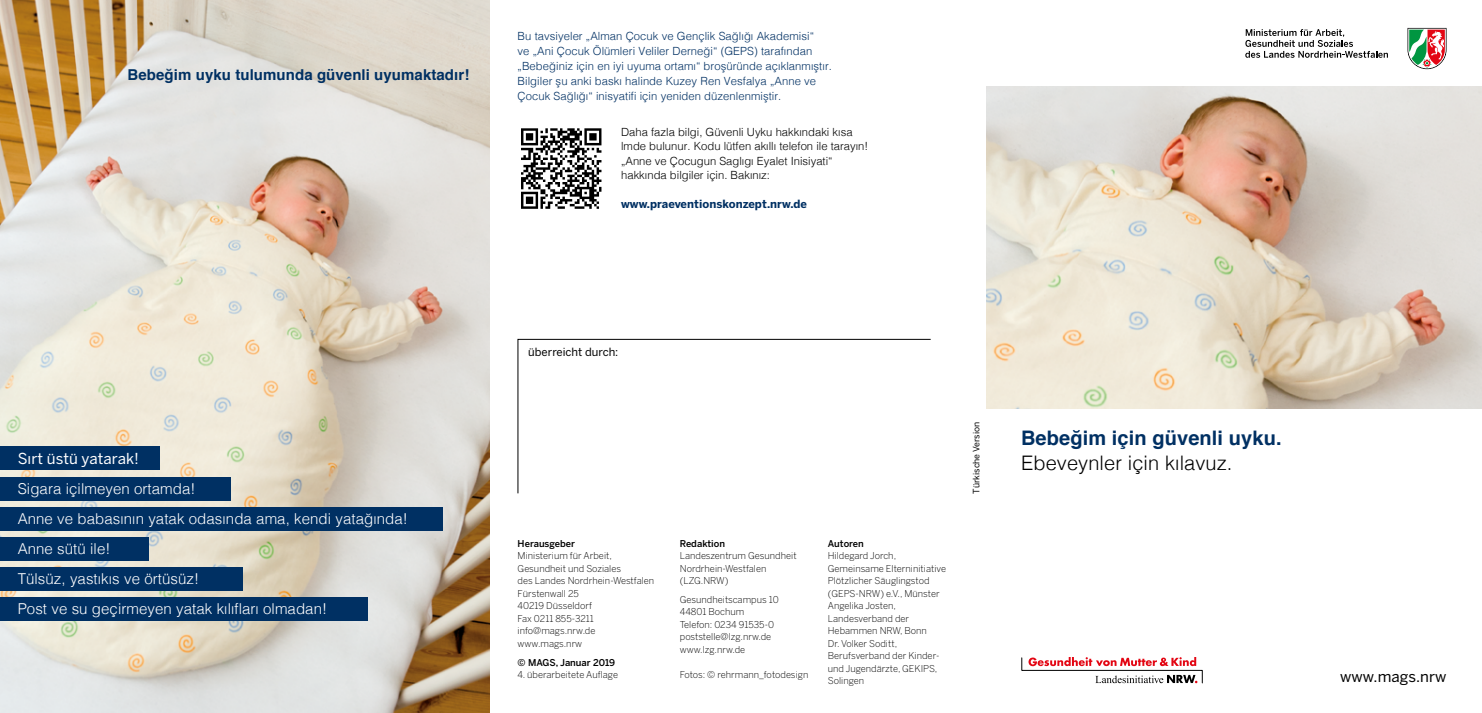
<style>
.page{position:relative;width:1482px;height:713px;background:#fff}
.page>*{position:absolute;margin:0;border:0;box-sizing:border-box;transform-origin:0 0}
.Titel_Headline_Nacht{font:700 20px/25px "Helvetica";letter-spacing:.005em;color:#003063}
.Fließtext_Regular_Na{font:300 15px "Helvetica";letter-spacing:.005em;color:#fff}
.t1{font:700 15px "Helvetica";letter-spacing:.005em;color:#003063}
.Fließtext_Regular_Na-2{font:15px "Benton Sans";letter-spacing:.005em;color:#fff}
.t2{font:15px "Benton Sans";letter-spacing:.005em;color:#000}
.Fließtext_Regular_Na-3{font:300 11.25px/15px "Helvetica";letter-spacing:.005em;color:#003063}
.Fließtext_Regular_Sc{font:300 11.25px/14.4px "Helvetica";color:#000}
.Fließtext_Regular_Sc-2{font:700 11.25px "Benton Sans";letter-spacing:.005em;color:#003063}
.Fließtext_Regular_Sc-3{font:11.25px "Benton Sans";color:#000}
.Impressum_Regular_Sc{font:300 9.38px/12.5px "Benton Sans";color:#000}
.Impressum_Regular_Sc-2{font:500 9.38px "Benton Sans";color:#000}
.Fließtext_Regular_Sc-4{font:8.75px "Benton Sans";color:#000}
.s1{font-weight:300;color:#000}
</style>
<div class="page">
<svg style="left:517px;top:338px;width:414px;height:155px"></svg>
<svg style="left:1407px;top:28px;width:39px;height:41px"></svg>
<svg style="left:1245px;top:29px;width:142px;height:29px"></svg>
<img style="left:0;top:0;width:489px;height:712px">
<svg style="left:1021px;top:657px;width:181px;height:26px"></svg>
<svg style="left:521px;top:128px;width:80px;height:81px"></svg>
<img style="left:986px;top:86px;width:495px;height:322px">
<div style="left:0;top:446px;width:159px;height:23px;background:#003063"></div>
<div style="left:0;top:476px;width:230px;height:23px;background:#003063"></div>
<div style="left:0;top:506px;width:442px;height:23px;background:#003063"></div>
<div style="left:0;top:536px;width:149px;height:23px;background:#003063"></div>
<div style="left:0;top:566px;width:242px;height:23px;background:#003063"></div>
<div style="left:0;top:596px;width:367px;height:23px;background:#003063"></div>
<p class="t1" style="left:128px;top:62px;width:343px">Bebeğim uyku tulumunda güvenli uyumaktadır!</p>
<p class="Fließtext_Regular_Na-3" style="left:517px;top:28px;width:298px">Bu tavsiyeler „Alman Çocuk ve Gençlik Sağlığı Akademisi“ ve „Ani Çocuk Ölümleri Veliler Derneği“ (GEPS) tarafından</p>
<p class="Fließtext_Regular_Na-3" style="left:517px;top:58px;width:316px">„Bebeğiniz için en iyi uyuma ortamı“ broşüründe açıklanmıştır.</p>
<p class="Fließtext_Regular_Na-3" style="left:517px;top:73px;width:300px">Bilgiler şu anki baskı halinde Kuzey Ren Vesfalya „Anne ve</p>
<p class="Fließtext_Regular_Na-3" style="left:517px;top:88px;width:265px">Çocuk Sağlığı“ inisyatifi için yeniden düzenlenmiştir.</p>
<p class="Fließtext_Regular_Sc" style="left:621px;top:124px;width:248px">Daha fazla bilgi, Güvenli Uyku hakkındaki kısa lmde bulunur. Kodu lütfen akıllı telefon ile tarayın! „Anne ve Çocugun Saglıgı Eyalet Inisiyati“ hakkında bilgiler için. Bakınız:</p>
<p class="Fließtext_Regular_Sc-2" style="left:621px;top:197px;width:187px">www.praeventionskonzept.nrw.de</p>
<p class="Fließtext_Regular_Na-2" style="left:18px;top:449px;width:123px">Sırt üstü yatarak!</p>
<p class="Fließtext_Regular_Na" style="left:18px;top:475px;width:179px">Sigara içilmeyen ortamda!</p>
<p class="Fließtext_Regular_Na" style="left:18px;top:505px;width:391px">Anne ve babasının yatak odasında ama, kendi yatağında!</p>
<p class="Fließtext_Regular_Na" style="left:18px;top:535px;width:94px">Anne sütü ile!</p>
<p class="Fließtext_Regular_Na" style="left:18px;top:565px;width:183px">Tülsüz, yastıkıs ve örtüsüz!</p>
<p class="Fließtext_Regular_Na" style="left:18px;top:595px;width:311px">Post ve su geçirmeyen yatak kılıfları olmadan!</p>
<p class="Fließtext_Regular_Sc-3" style="left:528px;top:345px;width:92px">überreicht durch:</p>
<p class="Impressum_Regular_Sc-2" style="left:517px;top:537px;width:59px">Herausgeber</p>
<p class="Impressum_Regular_Sc" style="left:517px;top:549px;width:138px">Ministerium für Arbeit,<br>Gesundheit und Soziales<br>des Landes Nordrhein-Westfalen</p>
<p class="Impressum_Regular_Sc" style="left:517px;top:586px;width:78px">Fürstenwall 25<br>40219 Düsseldorf<br>Fax 0211 855-3211</p>
<p class="Impressum_Regular_Sc" style="left:517px;top:624px;width:79px">info@mags.nrw.de</p>
<p class="Impressum_Regular_Sc" style="left:517px;top:636px;width:66px">www.mags.nrw</p>
<p class="Impressum_Regular_Sc-2" style="left:517px;top:656px;width:99px">© MAGS, Januar 2019</p>
<p class="Impressum_Regular_Sc" style="left:517px;top:668px;width:102px">4. überarbeitete Auflage</p>
<p class="Impressum_Regular_Sc-2" style="left:679px;top:537px;width:47px">Redaktion</p>
<p class="Impressum_Regular_Sc" style="left:679px;top:549px;width:118px">Landeszentrum Gesundheit</p>
<p class="Impressum_Regular_Sc" style="left:679px;top:561px;width:88px">Nordrhein-Westfalen (LZG.NRW)</p>
<p class="Impressum_Regular_Sc" style="left:679px;top:592px;width:100px">Gesundheitscampus 10</p>
<p class="Impressum_Regular_Sc" style="left:679px;top:605px;width:66px">44801 Bochum</p>
<p class="Impressum_Regular_Sc" style="left:679px;top:617px;width:96px">Telefon: 0234 91535-0</p>
<p class="Impressum_Regular_Sc" style="left:679px;top:630px;width:93px">poststelle@lzg.nrw.de</p>
<p class="Impressum_Regular_Sc" style="left:679px;top:642px;width:67px">www.lzg.nrw.de</p>
<p class="Impressum_Regular_Sc" style="left:679px;top:667px;width:130px">Fotos: © rehrmann_fotodesign</p>
<p class="Impressum_Regular_Sc-2" style="left:827px;top:537px;width:37px">Autoren</p>
<p class="Impressum_Regular_Sc" style="left:827px;top:549px;width:120px">Hildegard Jorch,<br>Gemeinsame Elterninitiative<br>Plötzlicher Säuglingstod</p>
<p class="Impressum_Regular_Sc" style="left:827px;top:586px;width:113px">(GEPS-NRW) e.V., Münster</p>
<p class="Impressum_Regular_Sc" style="left:827px;top:599px;width:101px">Angelika Josten,<br>Landesverband der<br>Hebammen NRW, Bonn</p>
<p class="Impressum_Regular_Sc" style="left:827px;top:636px;width:71px">Dr. Volker Soditt,</p>
<p class="Impressum_Regular_Sc" style="left:827px;top:649px;width:113px">Berufsverband der Kinder&shy;und Jugendärzte, GEKIPS,<br>Solingen</p>
<p class="Fließtext_Regular_Sc-4" style="left:970px;top:493px;width:73px;rotate:-90deg">Türkische Version</p>
<p class="Titel_Headline_Nacht" style="left:1020px;top:425px;width:262px">Bebeğim için güvenli uyku.<br><span class="s1">Ebeveynler için kılavuz.</span></p>
<p class="t2" style="left:1339px;top:667px;width:108px">www.mags.nrw</p>
</div>
